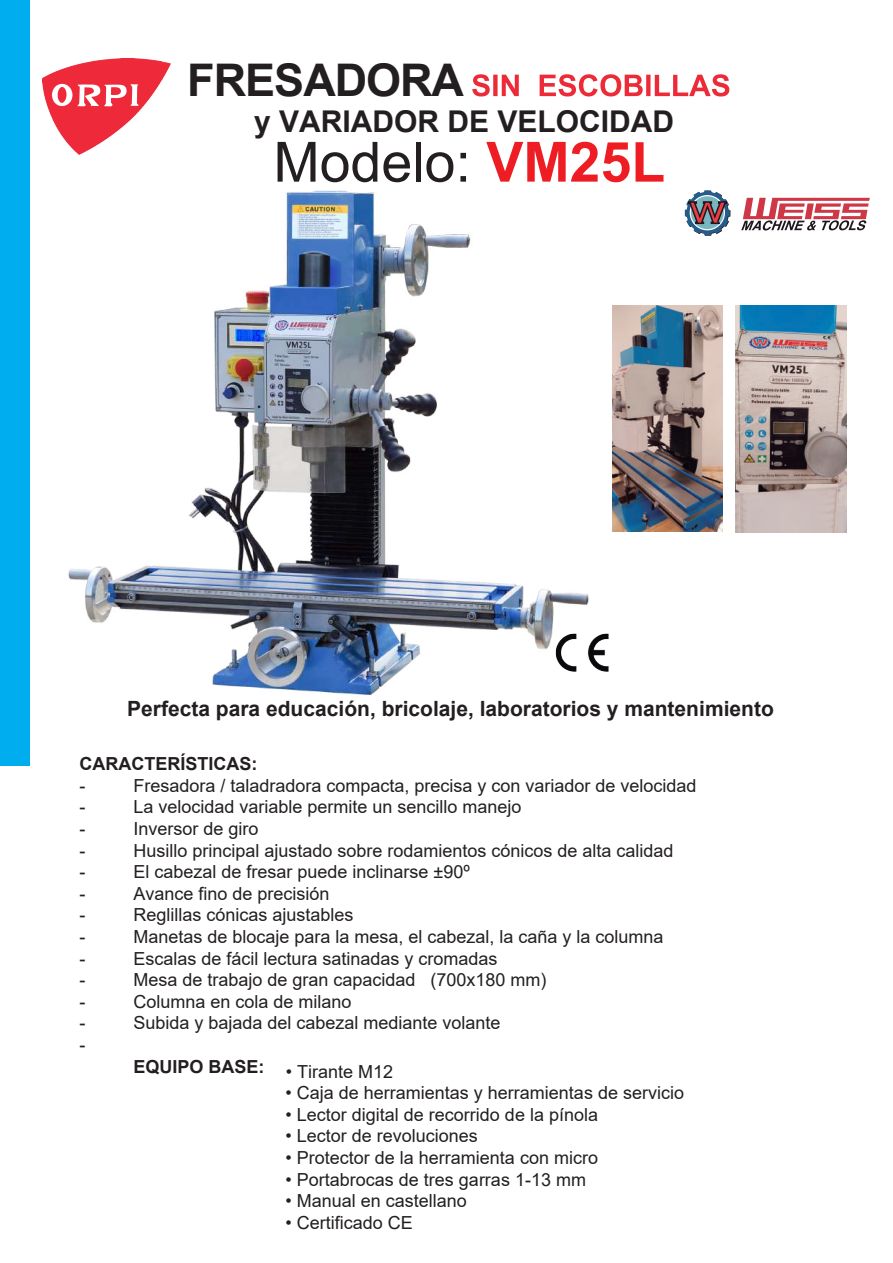
<style>
.page{position:relative;width:893px;height:1263px;background:#fff}
.page>*{position:absolute;margin:0;border:0;box-sizing:border-box;transform-origin:0 0}
.t1{font:55.5px "Arial";color:#231f20}
.t2{font:700 45px "Arial";letter-spacing:-.025em;color:#231f20}
.t3{font:700 30px "Arial";color:#231f20}
.t4{font:700 21px "Arial";color:#231f20}
.t5{font:18px "Arial";color:#231f20}
.t6{font:700 18px "Arial";color:#231f20}
.s1{font-weight:700;color:#ee1d23}
.s2{font-weight:400}
</style>
<div class="page">
<div style="left:0;top:0;width:30px;height:765px;background:#00aeef"></div>
<svg style="left:472px;top:74px;width:47px;height:23px"></svg>
<svg style="left:540px;top:74px;width:189px;height:23px"></svg>
<img style="left:612px;top:306px;width:110px;height:226px">
<img style="left:736px;top:305px;width:110px;height:228px">
<img style="left:43px;top:58px;width:127px;height:96px">
<img style="left:592px;top:633px;width:17px;height:39px">
<svg style="left:685px;top:190px;width:45px;height:46px"></svg>
<svg style="left:741px;top:198px;width:129px;height:32px"></svg>
<img style="left:68px;top:190px;width:524px;height:505px">
<h2 class="t2" style="left:187px;top:49px;width:278px">FRESADORA</h2>
<h3 class="t3" style="left:254px;top:100px;width:422px">y VARIADOR DE VELOCIDAD</h3>
<h1 class="t1" style="left:273px;top:124px;width:393px">Modelo: <span class="s1">VM25L</span></h1>
<p class="t4" style="left:127px;top:694px;width:648px">Perfecta para educación, bricolaje, laboratorios y mantenimiento</p>
<p class="t6" style="left:79px;top:751px;width:179px">CARACTERÍSTICAS:</p>
<p class="t5" style="left:79px;top:773px;width:7px">-</p>
<p class="t5" style="left:133px;top:773px;width:565px">Fresadora / taladradora compacta, precisa y con variador de velocidad</p>
<p class="t5" style="left:79px;top:795px;width:7px">-</p>
<p class="t5" style="left:133px;top:795px;width:390px">La velocidad variable permite un sencillo manejo</p>
<p class="t5" style="left:79px;top:816px;width:7px">-</p>
<p class="t5" style="left:133px;top:816px;width:127px">Inversor de giro</p>
<p class="t5" style="left:79px;top:838px;width:7px">-</p>
<p class="t5" style="left:133px;top:838px;width:542px">Husillo principal ajustado sobre rodamientos cónicos de alta calidad</p>
<p class="t5" style="left:79px;top:859px;width:7px">-</p>
<p class="t5" style="left:133px;top:859px;width:338px">El cabezal de fresar puede inclinarse ±90º</p>
<p class="t5" style="left:79px;top:881px;width:7px">-</p>
<p class="t5" style="left:133px;top:881px;width:198px">Avance fino de precisión</p>
<p class="t5" style="left:79px;top:903px;width:7px">-</p>
<p class="t5" style="left:133px;top:903px;width:222px">Reglillas cónicas ajustables</p>
<p class="t5" style="left:79px;top:924px;width:7px">-</p>
<p class="t5" style="left:133px;top:924px;width:532px">Manetas de blocaje para la mesa, el cabezal, la caña y la columna</p>
<p class="t5" style="left:79px;top:946px;width:7px">-</p>
<p class="t5" style="left:133px;top:946px;width:366px">Escalas de fácil lectura satinadas y cromadas</p>
<p class="t5" style="left:79px;top:967px;width:7px">-</p>
<p class="t5" style="left:133px;top:967px;width:415px">Mesa de trabajo de gran capacidad (700x180 mm)</p>
<p class="t5" style="left:79px;top:989px;width:7px">-</p>
<p class="t5" style="left:133px;top:989px;width:220px">Columna en cola de milano</p>
<p class="t5" style="left:79px;top:1011px;width:7px">-</p>
<p class="t5" style="left:133px;top:1011px;width:369px">Subida y bajada del cabezal mediante volante</p>
<p class="t5" style="left:79px;top:1032px;width:7px">-</p>
<p class="t6" style="left:133px;top:1053px;width:261px">EQUIPO BASE: <span class="s2">• Tirante M12</span></p>
<p class="t5" style="left:286px;top:1080px;width:400px">• Caja de herramientas y herramientas de servicio</p>
<p class="t5" style="left:286px;top:1102px;width:314px">• Lector digital de recorrido de la pínola</p>
<p class="t5" style="left:286px;top:1123px;width:194px">• Lector de revoluciones</p>
<p class="t5" style="left:286px;top:1145px;width:314px">• Protector de la herramienta con micro</p>
<p class="t5" style="left:286px;top:1167px;width:302px">• Portabrocas de tres garras 1-13 mm</p>
<p class="t5" style="left:286px;top:1188px;width:183px">• Manual en castellano</p>
<p class="t5" style="left:286px;top:1210px;width:129px">• Certificado CE</p>
</div>
